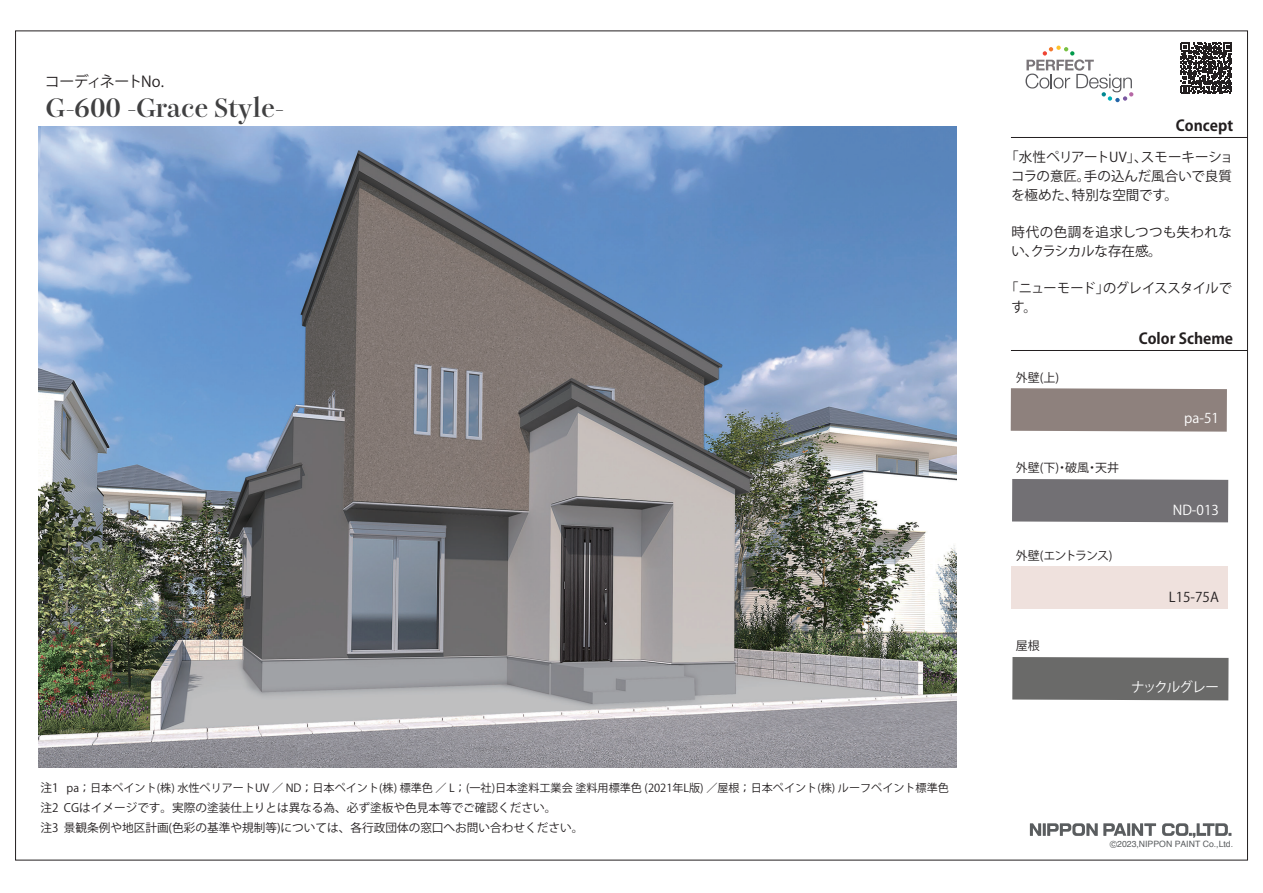
<style>
.page{position:relative;width:1263px;height:893px;background:#fff}
.page>*{position:absolute;margin:0;border:0;box-sizing:border-box;transform-origin:0 0}
.t1{font:800 24.75px "Toppan Bunkyu Midashi Mincho Std N";color:#404041}
.t2{font:700 15px "Koz Go Pr 6 N";color:#231f20}
.t3{font:15px "Koz Go Pr 6 N";letter-spacing:-.05em;color:#231f20}
.t4{font:13.5px/18.8px "Koz Go Pr 6 N";color:#231f20;text-align:justify}
.t5{font:13.5px/18.8px "Koz Go Pr 6 N";letter-spacing:-.035em;color:#231f20}
.t6{font:13.5px "Koz Go Pr 6 N";color:#fff}
.t7{font:13.5px "Koz Go Pr 6 N";letter-spacing:-.08em;color:#fff}
.t8{font:12px "Koz Go Pr 6 N";color:#231f20}
.t9{font:12px "Koz Go Pr 6 N";letter-spacing:-.09em;color:#231f20}
.t10{font:11.7px/20.1px "Koz Go Pr 6 N";color:#231f20}
.t11{font:11.1px "Koz Go Pr 6 N";color:#231f20}
.t12{font:8.7px "Helvetica";color:#5a5d5f}
.s1{font-size:11.7px}
.s2{font-size:10.05px}
</style>
<div class="page">
<div style="left:1012px;top:479px;width:216px;height:43px;background:#727074"></div>
<div style="left:1011px;top:567px;width:216px;height:42px;background:#efe1dd"></div>
<div style="left:1012px;top:657px;width:216px;height:43px;background:#6a6a69"></div>
<div style="left:1011px;top:388px;width:216px;height:44px;background:#8e817d"></div>
<img style="left:38px;top:127px;width:918px;height:640px">
<hr style="left:1011px;top:350px;width:236px;height:1px;background:#231f20">
<hr style="left:1011px;top:137px;width:236px;height:1px;background:#231f20">
<svg style="left:1030px;top:823px;width:126px;height:13px"></svg>
<svg style="left:1162px;top:823px;width:69px;height:15px"></svg>
<svg style="left:1025px;top:46px;width:108px;height:56px"></svg>
<svg style="left:1181px;top:43px;width:51px;height:51px"></svg>
<p class="t3" style="left:45px;top:73px;width:121px">コーディネートNo.</p>
<h1 class="t1" style="left:45px;top:88px;width:240px">G-600 -Grace Style-</h1>
<p class="t11" style="left:40px;top:781px;width:910px"><span class="s1">注1</span> pa；日本ペイント(株) 水性ペリアートUV ／ ND；日本ペイント(株) 標準色 ／ L；(一社)日本塗料工業会 塗料用標準色 (2021年L版) ／屋根；日本ペイント(株) ルーフペイント標準色</p>
<p class="t10" style="left:40px;top:798px;width:544px">注2 CGはイメージです。実際の塗装仕上りとは異なる為、必ず塗板や色見本等でご確認ください。<br>注3 景観条例や地区計画(色彩の基準や規制等)については、各行政団体の窓口へお問い合わせください。</p>
<p class="t2" style="left:1176px;top:117px;width:59px">Concept</p>
<p class="t4" style="left:1011px;top:148px;width:224px;text-indent:-6px">「水性ペリアートUV」、スモーキーショコラの意匠。手の込んだ風合いで良質を極めた、特別な空間です。</p>
<p class="t4" style="left:1011px;top:223px;width:222px">時代の色調を追求しつつも失われない、クラシカルな存在感。</p>
<p class="t5" style="left:1011px;top:279px;width:222px;text-indent:-6px">「ニューモード」のグレイススタイルです。</p>
<p class="t8" style="left:1016px;top:371px;width:45px">外壁(上)</p>
<p class="t8" style="left:1016px;top:461px;width:105px">外壁(下)・破風・天井</p>
<p class="t9" style="left:1016px;top:549px;width:98px">外壁(エントランス)</p>
<p class="t2" style="left:1139px;top:330px;width:96px">Color Scheme</p>
<p class="t6" style="left:1184px;top:410px;width:36px">pa-51</p>
<p class="t6" style="left:1173px;top:503px;width:48px">ND-013</p>
<p class="t4" style="left:1169px;top:588px;width:52px">L15-75A</p>
<p class="t8" style="left:1016px;top:639px;width:25px">屋根</p>
<p class="t7" style="left:1131px;top:680px;width:89px">ナックルグレー</p>
<p class="t12" style="left:1110px;top:838px;width:125px"><span class="s2">©</span>2023,NIPPON PAINT Co.,Ltd.</p>
</div>
